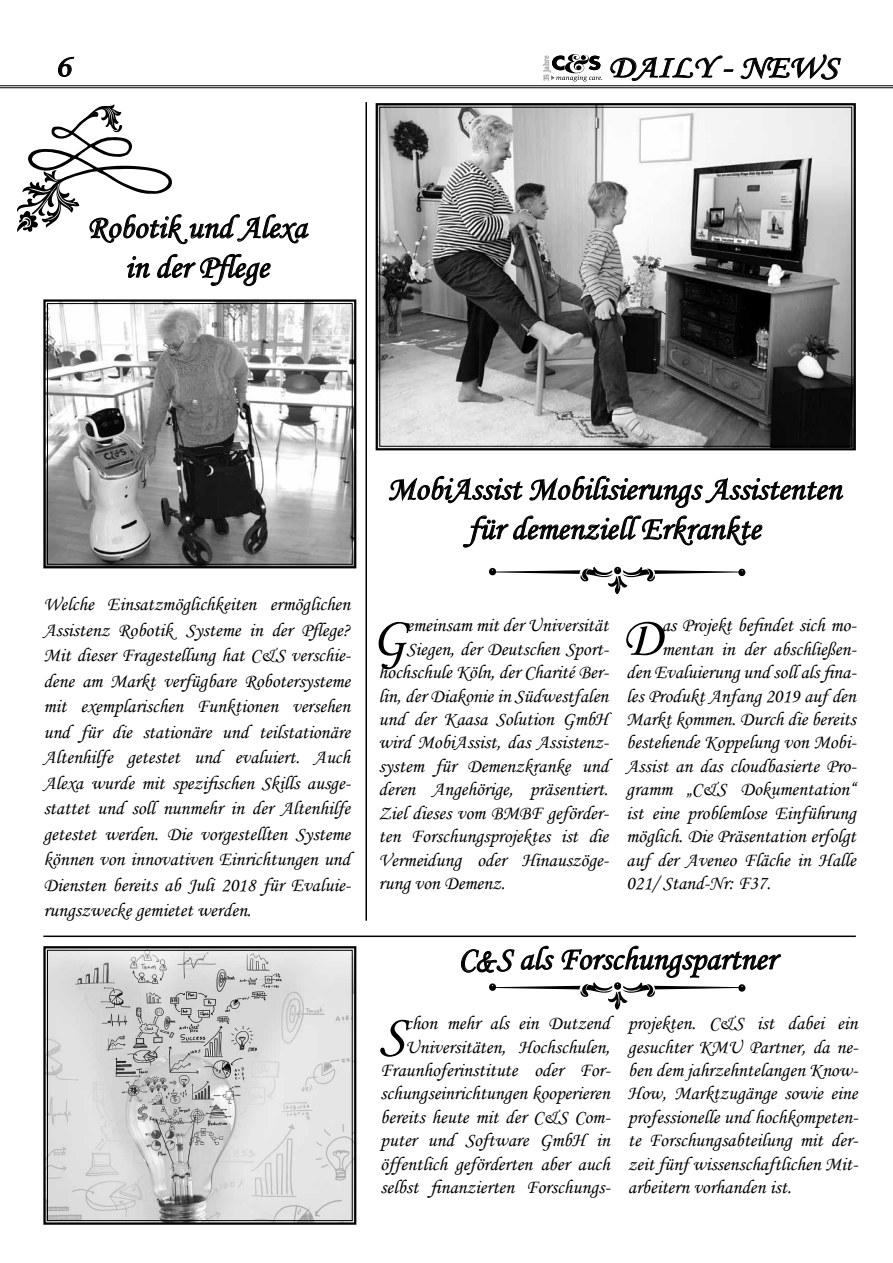
<style>
.page{position:relative;width:893px;height:1263px;background:#fff}
.page>*{position:absolute;margin:0;border:0;box-sizing:border-box;transform-origin:0 0}
.t1{font:56.4px "Monotype Corsiva";color:#000}
.t2{font:33px/39.6px "Monotype Corsiva";color:#000;text-align:center}
.t3{font:32.1px "Monotype Corsiva";color:#000;scale:1.15 1}
.t4{font:19.5px/23.4px "Monotype Corsiva";color:#000;text-align:justify}
.t5{font:700 8.85px "Oranda BT";color:#9a999a;scale:.87 1}
.s1{font-family:"Freestyle Script"}
</style>
<div class="page">
<svg style="left:126px;top:256px;width:25px;height:22px"></svg>
<svg style="left:157px;top:253px;width:114px;height:33px"></svg>
<hr style="left:0;top:85px;width:893px;height:1px;background:#000">
<hr style="left:0;top:87px;width:893px;height:1px;background:#000">
<svg style="left:58px;top:57px;width:16px;height:20px"></svg>
<svg style="left:551px;top:54px;width:51px;height:27px"></svg>
<svg style="left:610px;top:55px;width:124px;height:26px"></svg>
<svg style="left:740px;top:54px;width:101px;height:26px"></svg>
<svg style="left:388px;top:475px;width:135px;height:29px"></svg>
<svg style="left:529px;top:475px;width:315px;height:33px"></svg>
<svg style="left:462px;top:515px;width:301px;height:33px"></svg>
<svg style="left:375px;top:103px;width:481px;height:348px;background:#8b8b8b"></svg>
<div style="left:379px;top:107px;width:473px;height:340px;border:1px solid #000"></div>
<svg style="left:489px;top:567px;width:256px;height:27px"></svg>
<svg style="left:17px;top:104px;width:292px;height:140px"></svg>
<svg style="left:43px;top:299px;width:314px;height:270px"></svg>
<div style="left:47px;top:303px;width:306px;height:262px;border:1px solid #000"></div>
<hr style="left:365px;top:102px;width:2px;height:819px;background:#000">
<svg style="left:461px;top:945px;width:320px;height:65px"></svg>
<hr style="left:43px;top:935px;width:813px;height:2px;background:#000">
<svg style="left:43px;top:946px;width:314px;height:279px;background:#cbcbcb"></svg>
<div style="left:47px;top:950px;width:306px;height:271px;border:1px solid #000"></div>
<h3 class="t3" style="left:54px;top:47px;width:16px">6</h3>
<p class="t5" style="left:541px;top:81px;width:31px;rotate:-90deg">35 Jahre</p>
<h3 class="t3" style="left:608px;top:48px;width:201px">DAILY - NEWS</h3>
<h2 class="t2" style="left:87px;top:208px;width:221px">Robotik und Alexa in der Pflege</h2>
<p class="t4" style="left:43px;top:591px;width:309px;line-height:25.5px">Welche Einsatzmöglichkeiten ermöglichen Assistenz Robotik Systeme in der Pflege?<br>Mit dieser Fragestellung hat C&amp;S verschie&shy;dene am Markt verfügbare Robotersysteme mit exemplarischen Funktionen versehen und für die stationäre und teilstationäre Altenhilfe getestet und evaluiert. Auch Alexa wurde mit spezifischen Skills ausge&shy;stattet und soll nunmehr in der Altenhilfe getestet werden. Die vorgestellten Systeme können von innovativen Einrichtungen und Diensten bereits ab Juli 2018 für Evaluie&shy;rungszwecke gemietet werden.</p>
<h2 class="t2" style="left:387px;top:469px;width:456px">MobiAssist Mobilisierungs Assistenten für demenziell Erkrankte</h2>
<h1 class="t1" style="left:371px;top:603px;width:36px">G</h1>
<p class="t4" style="left:406px;top:614px;width:203px">emeinsam mit der Universität</p>
<p class="t4" style="left:406px;top:637px;width:204px">Siegen, der Deutschen Sport-</p>
<p class="t4" style="left:379px;top:661px;width:232px">hochschule Köln, der Charité Ber-</p>
<p class="t4" style="left:379px;top:684px;width:231px">lin, der Diakonie in Südwestfalen</p>
<p class="t4" style="left:379px;top:707px;width:231px">und der Kaasa Solution GmbH</p>
<p class="t4" style="left:379px;top:731px;width:232px">wird MobiAssist, das Assistenz-</p>
<p class="t4" style="left:379px;top:754px;width:231px">system für Demenzkranke und</p>
<p class="t4" style="left:379px;top:778px;width:231px">deren Angehörige, präsentiert.</p>
<p class="t4" style="left:379px;top:801px;width:232px">Ziel dieses vom BMBF geförder-</p>
<p class="t4" style="left:379px;top:824px;width:231px">ten Forschungsprojektes ist die</p>
<p class="t4" style="left:379px;top:848px;width:232px">Vermeidung oder Hinauszöge-</p>
<p class="t4" style="left:379px;top:871px;width:128px">rung von Demenz.</p>
<h1 class="t1" style="left:622px;top:603px;width:41px">D</h1>
<p class="t4" style="left:662px;top:614px;width:196px">as Projekt befindet sich mo-</p>
<p class="t4" style="left:662px;top:637px;width:196px">mentan in der abschließen-</p>
<p class="t4" style="left:626px;top:661px;width:232px">den Evaluierung und soll als fina-</p>
<p class="t4" style="left:626px;top:684px;width:231px">les Produkt Anfang 2019 auf den</p>
<p class="t4" style="left:626px;top:707px;width:231px">Markt kommen. Durch die bereits</p>
<p class="t4" style="left:626px;top:731px;width:232px">bestehende Koppelung von Mobi-</p>
<p class="t4" style="left:626px;top:754px;width:232px">Assist an das cloudbasierte Pro-</p>
<p class="t4" style="left:626px;top:778px;width:231px">gramm „C&amp;S Dokumentation“</p>
<p class="t4" style="left:626px;top:801px;width:231px">ist eine problemlose Einführung</p>
<p class="t4" style="left:626px;top:824px;width:231px">möglich. Die Präsentation erfolgt</p>
<p class="t4" style="left:626px;top:848px;width:231px">auf der Aveneo Fläche in Halle</p>
<p class="t4" style="left:626px;top:871px;width:146px">021/ Stand-Nr: F37.</p>
<h2 class="t2" style="left:458px;top:939px;width:319px">C<span class="s1">&amp;</span>S als Forschungspartner</h2>
<p class="t4" style="left:380px;top:1012px;width:232px;text-align:right">chon mehr als ein Dutzend<br>Universitäten, Hochschulen,<br>Fraunhoferinstitute oder For&shy;schungseinrichtungen kooperieren bereits heute mit der C&amp;S Com&shy;puter und Software GmbH in öffentlich geförderten aber auch selbst finanzierten Forschungs-</p>
<p class="t4" style="left:628px;top:1012px;width:232px">projekten. C&amp;S ist dabei ein gesuchter KMU Partner, da ne&shy;ben dem jahrzehntelangen Know-How, Marktzugänge sowie eine professionelle und hochkompeten&shy;te Forschungsabteilung mit der&shy;zeit fünf wissenschaftlichen Mit&shy;arbeitern vorhanden ist.</p>
<h1 class="t1" style="left:379px;top:1001px;width:27px">S</h1>
</div>
